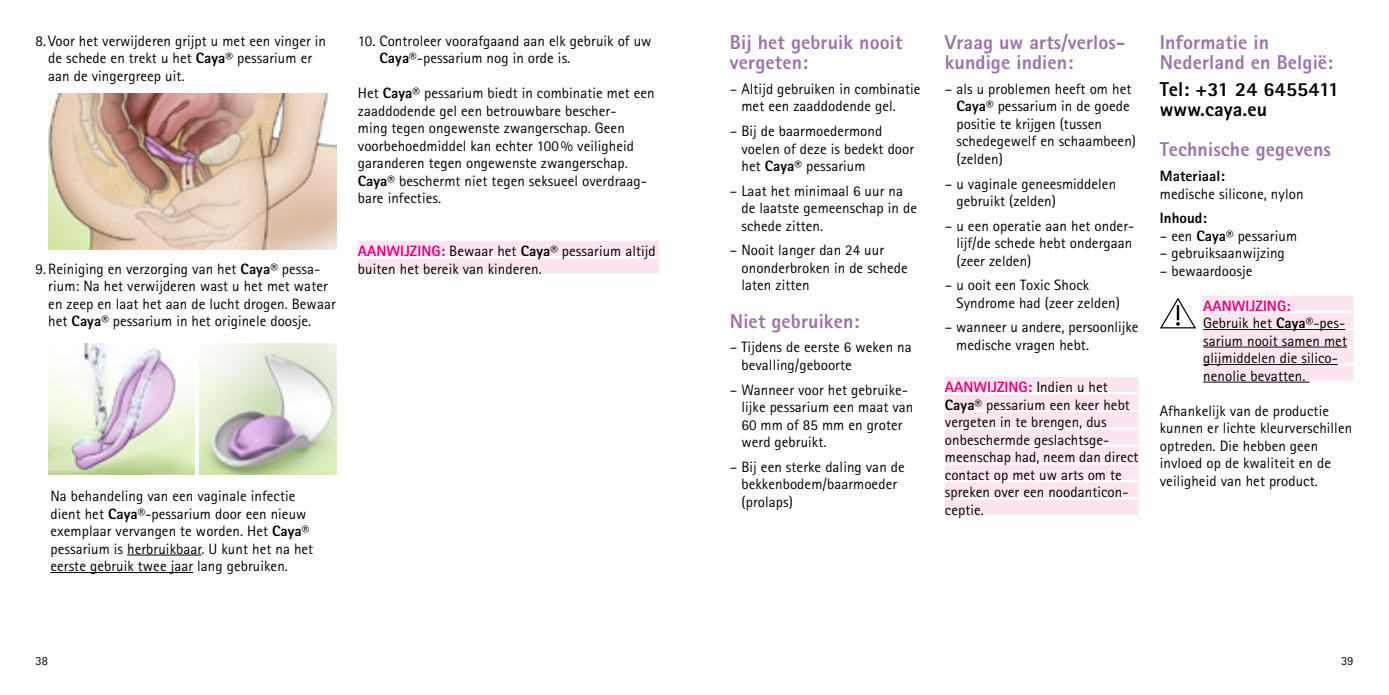
<style>
.page{position:relative;width:1389px;height:695px;background:#fff}
.page>*{position:absolute;margin:0;border:0;box-sizing:border-box;transform-origin:0 0}
.t1{font:800 20px/20px "Rotis Sans Serif Pro";letter-spacing:.005em;color:#9c72ab}
.t2{font:800 20px/20px "Rotis Sans Serif Pro";letter-spacing:.005em;color:#000}
.t3{font:15px/17.5px "Rotis Sans Serif Pro";letter-spacing:.005em;color:#000}
.t4{font:800 15px "Rotis Sans Serif Pro";letter-spacing:.005em;color:#000}
.t5{font:12.5px "Rotis Sans Serif Pro";color:#000}
.s1{font-weight:800}
.s2{font-weight:800;color:#e4007d}
</style>
<div class="page">
<hr style="left:127px;top:554px;width:74px;height:1px;background:#000">
<hr style="left:50px;top:572px;width:143px;height:1px;background:#000">
<img style="left:48px;top:94px;width:289px;height:156px">
<img style="left:200px;top:343px;width:137px;height:131px">
<img style="left:48px;top:343px;width:146px;height:131px">
<div style="left:358px;top:241px;width:301px;height:15px;background:#fce5f1"></div>
<div style="left:358px;top:258px;width:301px;height:15px;background:#fce5f1"></div>
<div style="left:945px;top:377px;width:194px;height:15px;background:#fce5f1"></div>
<div style="left:945px;top:394px;width:194px;height:15px;background:#fce5f1"></div>
<div style="left:945px;top:412px;width:194px;height:15px;background:#fce5f1"></div>
<div style="left:945px;top:429px;width:194px;height:15px;background:#fce5f1"></div>
<div style="left:945px;top:447px;width:194px;height:15px;background:#fce5f1"></div>
<div style="left:945px;top:464px;width:194px;height:15px;background:#fce5f1"></div>
<div style="left:945px;top:482px;width:194px;height:15px;background:#fce5f1"></div>
<div style="left:945px;top:499px;width:194px;height:15px;background:#fce5f1"></div>
<div style="left:1202px;top:295px;width:152px;height:15px;background:#fce5f1"></div>
<div style="left:1203px;top:313px;width:151px;height:15px;background:#fce5f1"></div>
<hr style="left:1203px;top:329px;width:73px;height:1px;background:#000">
<hr style="left:1276px;top:329px;width:37px;height:1px;background:#000">
<hr style="left:1313px;top:329px;width:32px;height:1px;background:#000">
<div style="left:1203px;top:330px;width:151px;height:15px;background:#fce5f1"></div>
<hr style="left:1203px;top:346px;width:144px;height:1px;background:#000">
<div style="left:1203px;top:348px;width:151px;height:15px;background:#fce5f1"></div>
<hr style="left:1203px;top:364px;width:135px;height:1px;background:#000">
<div style="left:1203px;top:365px;width:151px;height:15px;background:#fce5f1"></div>
<hr style="left:1203px;top:381px;width:107px;height:1px;background:#000">
<svg style="left:1160px;top:297px;width:36px;height:31px"></svg>
<p class="t3" style="left:48px;top:32px;width:279px;text-indent:-13px">8. Voor het verwijderen grijpt u met een vinger in de schede en trekt u het <span class="s1">Caya®</span> pessarium er aan de vingergreep uit.</p>
<p class="t3" style="left:48px;top:260px;width:289px;text-indent:-13px">9. Reiniging en verzorging van het <span class="s1">Caya®</span> pessa&shy;rium: Na het verwijderen wast u het met water en zeep en laat het aan de lucht drogen. Bewaar het <span class="s1">Caya®</span> pessarium in het originele doosje.</p>
<p class="t3" style="left:380px;top:32px;width:274px;text-indent:-22px">10. Controleer voorafgaand aan elk gebruik of uw<br><span class="s1">Caya®</span>-pessarium nog in orde is.</p>
<p class="t3" style="left:358px;top:85px;width:298px">Het <span class="s1">Caya®</span> pessarium biedt in combinatie met een zaaddodende gel een betrouwbare bescher-<br>ming tegen ongewenste zwangerschap. Geen voorbehoedmiddel kan echter 100% veiligheid garanderen tegen ongewenste zwangerschap.<br><span class="s1">Caya®</span> beschermt niet tegen seksueel overdraag&shy;bare infecties.</p>
<p class="t3" style="left:358px;top:242px;width:299px"><span class="s2">AANWIJZING:</span> Bewaar het <span class="s1">Caya®</span> pessarium altijd buiten het bereik van kinderen.</p>
<p class="t3" style="left:50px;top:487px;width:264px">Na behandeling van een vaginale infectie dient het <span class="s1">Caya®</span>-pessarium door een nieuw exemplaar vervangen te worden. Het <span class="s1">Caya® </span>pessarium is herbruikbaar. U kunt het na het eerste gebruik twee jaar lang gebruiken.</p>
<h1 class="t1" style="left:730px;top:32px;width:174px">Bij het gebruik nooit vergeten:</h1>
<p class="t3" style="left:741px;top:80px;width:181px;text-indent:-12px">– Altijd gebruiken in combinatie met een zaaddodende gel.</p>
<p class="t3" style="left:741px;top:122px;width:174px;text-indent:-12px">– Bij de baarmoedermond voelen of deze is bedekt door het <span class="s1">Caya®</span> pessarium</p>
<p class="t3" style="left:741px;top:182px;width:177px;text-indent:-12px">– Laat het minimaal 6 uur na de laatste gemeenschap in de schede zitten.</p>
<p class="t3" style="left:741px;top:241px;width:168px;text-indent:-12px">– Nooit langer dan 24 uur ononderbroken in de schede laten zitten</p>
<h1 class="t1" style="left:730px;top:311px;width:131px">Niet gebruiken:</h1>
<p class="t3" style="left:741px;top:338px;width:172px;text-indent:-12px">– Tijdens de eerste 6 weken na bevalling/geboorte</p>
<p class="t3" style="left:741px;top:381px;width:173px;text-indent:-12px">– Wanneer voor het gebruike&shy;lijke pessarium een maat van<br>60 mm of 85 mm en groter werd gebruikt.</p>
<p class="t3" style="left:741px;top:458px;width:165px;text-indent:-12px">– Bij een sterke daling van de bekkenbodem/baarmoeder (prolaps)</p>
<h1 class="t1" style="left:945px;top:32px;width:182px">Vraag uw arts/verlos&shy;kundige indien:</h1>
<p class="t3" style="left:956px;top:80px;width:181px;text-indent:-12px">– als u problemen heeft om het<br><span class="s1">Caya®</span> pessarium in de goede positie te krijgen (tussen schedegewelf en schaambeen) (zelden)</p>
<p class="t3" style="left:956px;top:175px;width:161px;text-indent:-12px">– u vaginale geneesmiddelen gebruikt (zelden)</p>
<p class="t3" style="left:956px;top:217px;width:179px;text-indent:-12px">– u een operatie aan het onder&shy;lijf/de schede hebt ondergaan (zeer zelden)</p>
<p class="t3" style="left:956px;top:276px;width:165px;text-indent:-12px">– u ooit een Toxic Shock<br>Syndrome had (zeer zelden)</p>
<p class="t3" style="left:956px;top:319px;width:184px;text-indent:-11px">– wanneer u andere, persoonlijke medische vragen hebt.</p>
<p class="t3" style="left:945px;top:378px;width:195px"><span class="s2">AANWIJZING:</span> Indien u het<br><span class="s1">Caya®</span> pessarium een keer hebt vergeten in te brengen, dus onbeschermde geslachtsge&shy;meenschap had, neem dan direct contact op met uw arts om te spreken over een noodanticon&shy;ceptie.</p>
<h1 class="t1" style="left:1160px;top:32px;width:175px">Informatie in<br>Nederland en België:</h1>
<h1 class="t2" style="left:1160px;top:79px;width:181px">Tel: +31 24 6455411 www.caya.eu</h1>
<h1 class="t1" style="left:1160px;top:139px;width:173px">Technische gegevens</h1>
<p class="t4" style="left:1160px;top:166px;width:67px">Materiaal:</p>
<p class="t3" style="left:1160px;top:185px;width:145px">medische silicone, nylon</p>
<p class="t4" style="left:1160px;top:208px;width:49px">Inhoud:</p>
<p class="t3" style="left:1160px;top:227px;width:139px">– een <span class="s1">Caya®</span> pessarium</p>
<p class="t3" style="left:1160px;top:244px;width:127px">– gebruiksaanwijzing</p>
<p class="t3" style="left:1160px;top:262px;width:94px">– bewaardoosje</p>
<p class="t3" style="left:1203px;top:297px;width:145px"><span class="s2">AANWIJZING:<br></span>Gebruik het <span class="s1">Caya®</span>-pes&shy;sarium nooit samen met glijmiddelen die silico&shy;nenolie bevatten.</p>
<p class="t3" style="left:1160px;top:402px;width:194px">Afhankelijk van de productie kunnen er lichte kleurverschillen optreden. Die hebben geen invloed op de kwaliteit en de veiligheid van het product.</p>
<p class="t5" style="left:35px;top:653px;width:14px">38</p>
<p class="t5" style="left:1341px;top:653px;width:14px">39</p>
</div>
